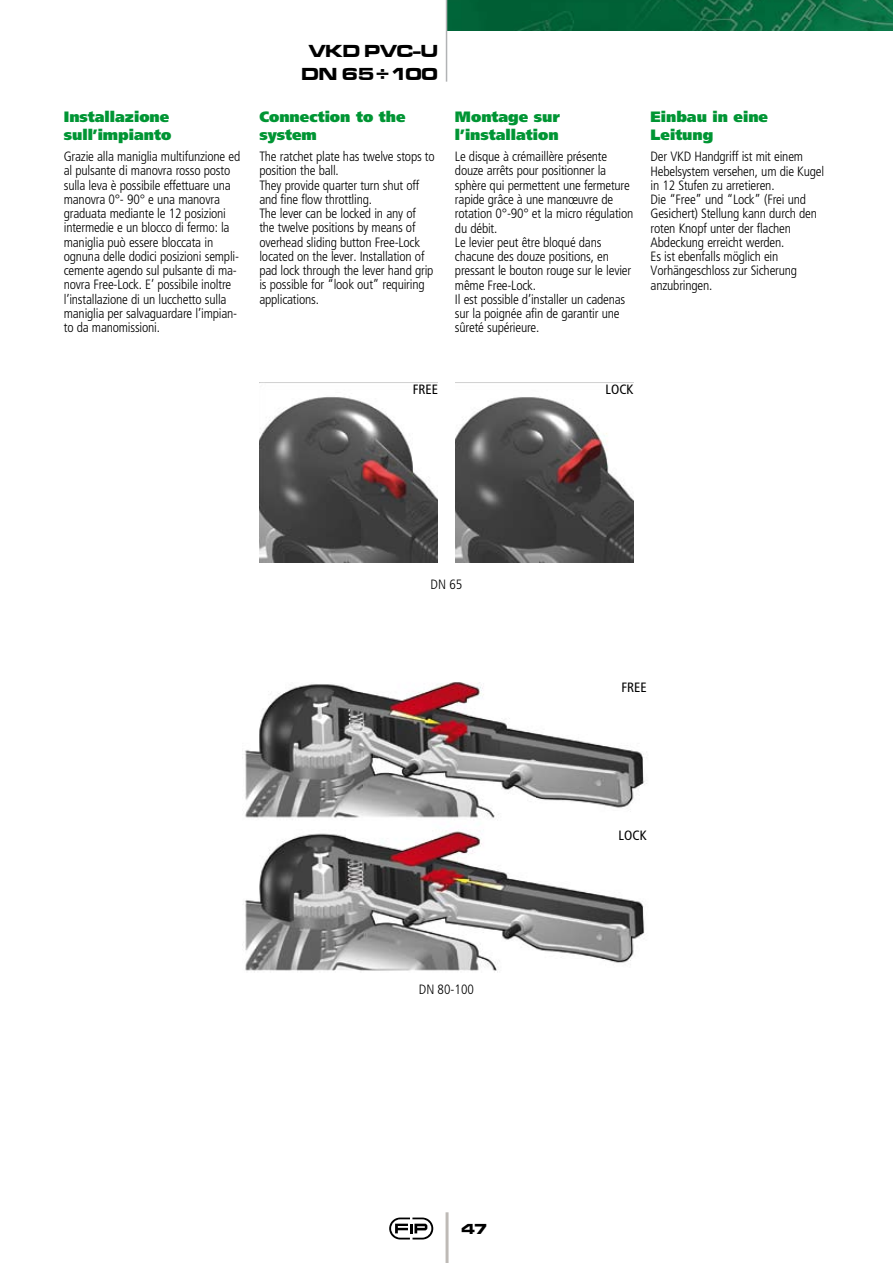
<style>
.page{position:relative;width:893px;height:1263px;background:#fff}
.page>*{position:absolute;margin:0;border:0;box-sizing:border-box;transform-origin:0 0}
.t1{font:18px/22.5px "Microgramma D Bold Exte";color:#000;text-align:center}
.t2{font:900 15px/18px "Frutiger";color:#009534}
.t3{font:15px "Microgramma D Bold Exte";color:#000}
.t4{font:300 condensed 13.5px/14.2px "Frutiger";letter-spacing:-.015em;color:#000}
.t5{font:condensed 13.5px "Frutiger";color:#000}
</style>
<div class="page">
<hr style="left:446px;top:1212px;width:3px;height:51px;background:#bebab6">
<svg style="left:389px;top:1217px;width:44px;height:22px"></svg>
<img style="left:447px;top:0;width:446px;height:30px">
<hr style="left:446px;top:0;width:1px;height:82px;background:#b1b3b4">
<img style="left:259px;top:397px;width:179px;height:166px">
<img style="left:455px;top:397px;width:179px;height:166px">
<img style="left:245px;top:682px;width:402px;height:291px">
<h1 class="t1" style="left:302px;top:40px;width:138px">VKD PVC-U<br>DN 65÷100</h1>
<p class="t2" style="left:64px;top:108px;width:109px">Installazione sull’impianto</p>
<p class="t2" style="left:259px;top:108px;width:148px">Connection to the system</p>
<p class="t2" style="left:455px;top:108px;width:106px">Montage sur l’installation</p>
<p class="t2" style="left:651px;top:108px;width:119px">Einbau in eine<br>Leitung</p>
<p class="t4" style="left:64px;top:149px;width:178px">Grazie alla maniglia multifunzione ed al pulsante di manovra rosso posto sulla leva è possibile effettuare una manovra 0°- 90° e una manovra graduata mediante le 12 posizioni intermedie e un blocco di fermo: la maniglia può essere bloccata in ognuna delle dodici posizioni sempli&shy;cemente agendo sul pulsante di ma&shy;novra Free-Lock. E’ possibile inoltre l’installazione di un lucchetto sulla maniglia per salvaguardare l’impian&shy;to da manomissioni.</p>
<p class="t4" style="left:259px;top:150px;width:177px">The ratchet plate has twelve stops to position the ball.<br>They provide quarter turn shut off and fine flow throttling.<br>The lever can be locked in any of<br>the twelve positions by means of overhead sliding button Free-Lock located on the lever. Installation of pad lock through the lever hand grip is possible for “look out” requiring applications.</p>
<p class="t4" style="left:455px;top:150px;width:180px">Le disque à crémaillère présente douze arrêts pour positionner la sphère qui permettent une fermeture rapide grâce à une manœuvre de rotation 0°-90° et la micro régulation du débit.<br>Le levier peut être bloqué dans chacune des douze positions, en pressant le bouton rouge sur le levier même Free-Lock.<br>Il est possible d’installer un cadenas sur la poignée afin de garantir une sûreté supérieure.</p>
<p class="t4" style="left:651px;top:150px;width:175px">Der VKD Handgriff ist mit einem<br>Hebelsystem versehen, um die Kugel in 12 Stufen zu arretieren.<br>Die “Free” und “Lock” (Frei und<br>Gesichert) Stellung kann durch den roten Knopf unter der flachen<br>Abdeckung erreicht werden.<br>Es ist ebenfalls möglich ein<br>Vorhängeschloss zur Sicherung anzubringen.</p>
<p class="t5" style="left:413px;top:382px;width:27px">FREE</p>
<p class="t5" style="left:606px;top:382px;width:30px">LOCK</p>
<p class="t4" style="left:431px;top:577px;width:33px">DN 65</p>
<p class="t4" style="left:419px;top:982px;width:57px">DN 80-100</p>
<p class="t3" style="left:461px;top:1218px;width:28px">47</p>
<p class="t5" style="left:621px;top:680px;width:27px">FREE</p>
<p class="t5" style="left:619px;top:827px;width:30px">LOCK</p>
</div>
